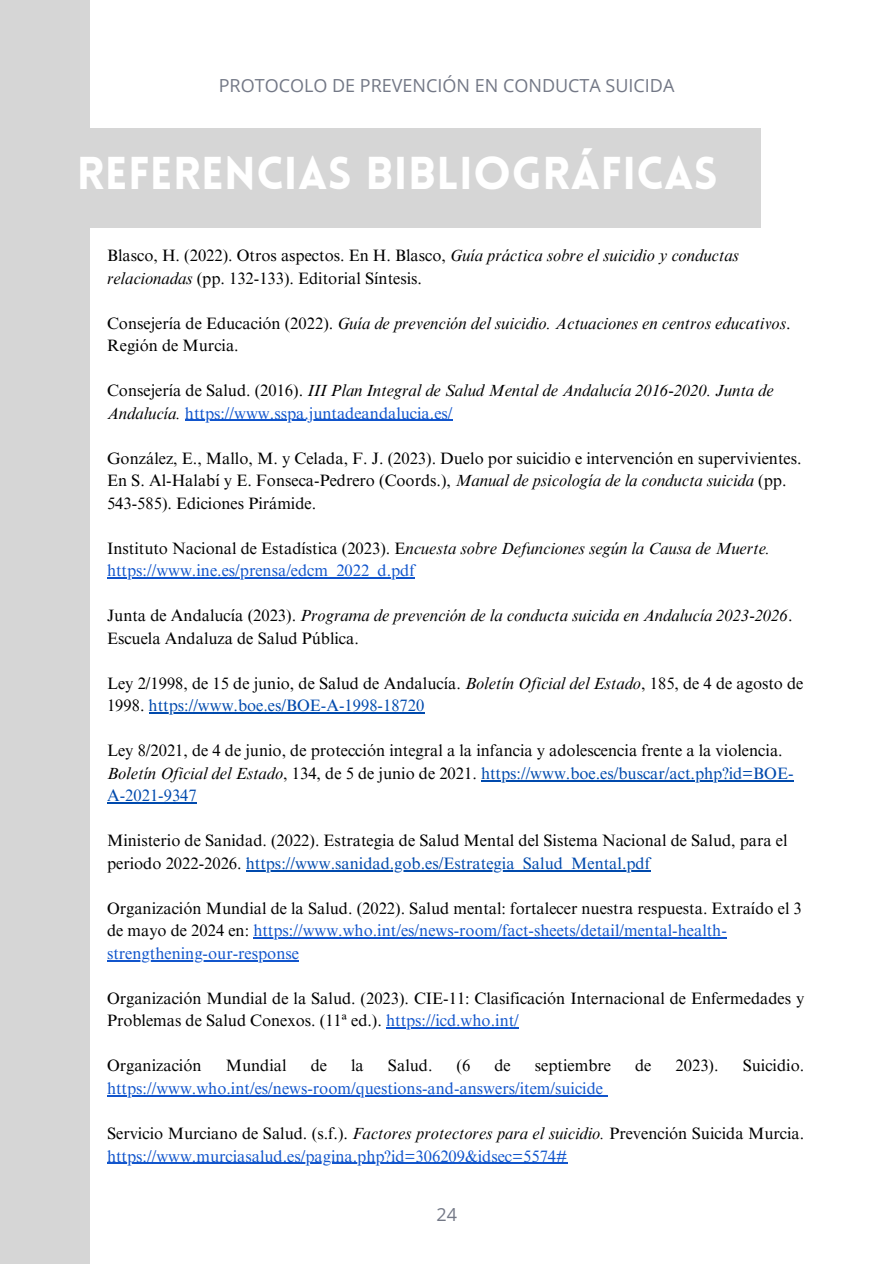
<style>
.page{position:relative;width:894px;height:1264px;background:#fff}
.page>*{position:absolute;margin:0;border:0;box-sizing:border-box;transform-origin:0 0}
.t1{font:900 45px "Lovelo";letter-spacing:.01em;color:#fff}
.t2{font:18px "Open Sans";color:#737886}
.t3{font:16.5px/22.5px "Times NRMT Pro";color:#000}
.t4{font:italic 16.5px/22.5px "Times NRMT Pro";color:#000}
.t5{font:16.5px/22.5px "Times NRMT Pro";color:#15c}
.s1{font-style:italic}
.s2{font-style:normal}
.s3{font-style:normal;color:#15c}
.s4{color:#004aad}
.s5{color:#15c}
.s6{color:#000}
.s7{font-style:italic;color:#000}
</style>
<div class="page">
<div style="left:0;top:0;width:89px;height:1263px;background:#d6d6d6"></div>
<div style="left:45px;top:128px;width:715px;height:100px;background:#d6d6d6"></div>
<hr style="left:185px;top:420px;width:267px;height:1px;background:#15c">
<hr style="left:107px;top:577px;width:308px;height:1px;background:#15c">
<hr style="left:149px;top:712px;width:275px;height:1px;background:#004aad">
<hr style="left:481px;top:780px;width:312px;height:1px;background:#004aad">
<hr style="left:107px;top:802px;width:90px;height:1px;background:#004aad">
<hr style="left:246px;top:870px;width:404px;height:1px;background:#004aad">
<hr style="left:253px;top:937px;width:473px;height:1px;background:#15c">
<hr style="left:107px;top:960px;width:192px;height:1px;background:#15c">
<hr style="left:386px;top:1027px;width:132px;height:1px;background:#15c">
<hr style="left:107px;top:1095px;width:496px;height:1px;background:#15c">
<hr style="left:107px;top:1162px;width:460px;height:1px;background:#15c">
<p class="t2" style="left:219px;top:73px;width:457px">PROTOCOLO DE PREVENCIÓN EN CONDUCTA SUICIDA</p>
<h1 class="t1" style="left:77px;top:155px;width:642px">REFERENCIAS BIBLIOGRÁFICAS</h1>
<p class="t3" style="left:107px;top:246px;width:633px">Blasco, H. (2022). Otros aspectos. En H. Blasco, <span class="s1">Guía práctica sobre el suicidio y conductas relacionadas</span> (pp. 132-133). Editorial Síntesis.</p>
<p class="t4" style="left:107px;top:314px;width:685px"><span class="s2">Consejería de Educación (2022).</span> Guía de prevención del suicidio. Actuaciones en centros educativos<span class="s2">.<br>Región de Murcia.</span></p>
<p class="t4" style="left:107px;top:381px;width:668px"><span class="s2">Consejería de Salud. (2016).</span> III Plan Integral de Salud Mental de Andalucía 2016-2020. Junta de<br>Andalucía. <span class="s3">https://www.sspa.juntadeandalucia.es/</span></p>
<p class="t3" style="left:107px;top:449px;width:696px">González, E., Mallo, M. y Celada, F. J. (2023). Duelo por suicidio e intervención en supervivientes.<br>En S. Al-Halabí y E. Fonseca-Pedrero (Coords.), <span class="s1">Manual de psicología de la conducta suicida</span> (pp.<br>543-585). Ediciones Pirámide.</p>
<p class="t4" style="left:107px;top:539px;width:664px"><span class="s2">Instituto Nacional de Estadística (2023). E</span>ncuesta sobre Defunciones según la Causa de Muerte. <span class="s3">https://www.ine.es/prensa/edcm_2022_d.pdf</span></p>
<p class="t4" style="left:107px;top:606px;width:686px"><span class="s2">Junta de Andalucía (2023).</span> Programa de prevención de la conducta suicida en Andalucía 2023-2026<span class="s2">.<br>Escuela Andaluza de Salud Pública.</span></p>
<p class="t3" style="left:107px;top:674px;width:697px">Ley 2/1998, de 15 de junio, de Salud de Andalucía. <span class="s1">Boletín Oficial del Estado</span>, 185, de 4 de agosto de<br>1998. <span class="s4">https://www.boe.es/BOE-A-1998-18720</span></p>
<p class="t3" style="left:107px;top:741px;width:687px">Ley 8/2021, de 4 de junio, de protección integral a la infancia y adolescencia frente a la violencia.<br><span class="s1">Boletín Oficial del Estado</span>, 134, de 5 de junio de 2021. <span class="s4">https://www.boe.es/buscar/act.php?id=BOE-<br>A-2021-9347</span></p>
<p class="t3" style="left:107px;top:831px;width:682px">Ministerio de Sanidad. (2022). Estrategia de Salud Mental del Sistema Nacional de Salud, para el periodo 2022-2026. <span class="s4">https://www.sanidad.gob.es/Estrategia_Salud_Mental.pdf</span></p>
<p class="t3" style="left:107px;top:899px;width:696px">Organización Mundial de la Salud. (2022). Salud mental: fortalecer nuestra respuesta. Extraído el 3 de mayo de 2024 en: <span class="s5">https://www.who.int/es/news-room/fact-sheets/detail/mental-health&shy;strengthening-our-response</span></p>
<p class="t3" style="left:107px;top:989px;width:698px">Organización Mundial de la Salud. (2023). CIE-11: Clasificación Internacional de Enfermedades y<br>Problemas de Salud Conexos. (11ª ed.). <span class="s5">https://icd.who.int/</span></p>
<p class="t3" style="left:107px;top:1056px;width:96px">Organización</p>
<p class="t3" style="left:226px;top:1056px;width:62px">Mundial</p>
<p class="t3" style="left:310px;top:1056px;width:18px">de</p>
<p class="t3" style="left:351px;top:1056px;width:14px">la</p>
<p class="t3" style="left:388px;top:1056px;width:46px">Salud.</p>
<p class="t3" style="left:456px;top:1056px;width:15px">(6</p>
<p class="t3" style="left:494px;top:1056px;width:18px">de</p>
<p class="t3" style="left:534px;top:1056px;width:78px">septiembre</p>
<p class="t3" style="left:635px;top:1056px;width:18px">de</p>
<p class="t3" style="left:675px;top:1056px;width:44px">2023).</p>
<p class="t3" style="left:742px;top:1056px;width:63px">Suicidio.</p>
<p class="t5" style="left:107px;top:1079px;width:497px">https://www.who.int/es/news-room/questions-and-answers/item/suicide</p>
<p class="t5" style="left:107px;top:1124px;width:698px"><span class="s6">Servicio Murciano de Salud. (s.f.).</span> <span class="s7">Factores protectores para el suicidio.</span> <span class="s6">Prevención Suicida Murcia. </span>https://www.murciasalud.es/pagina.php?id=306209&amp;idsec=5574#</p>
<p class="t2" style="left:436px;top:1201px;width:22px">24</p>
</div>
